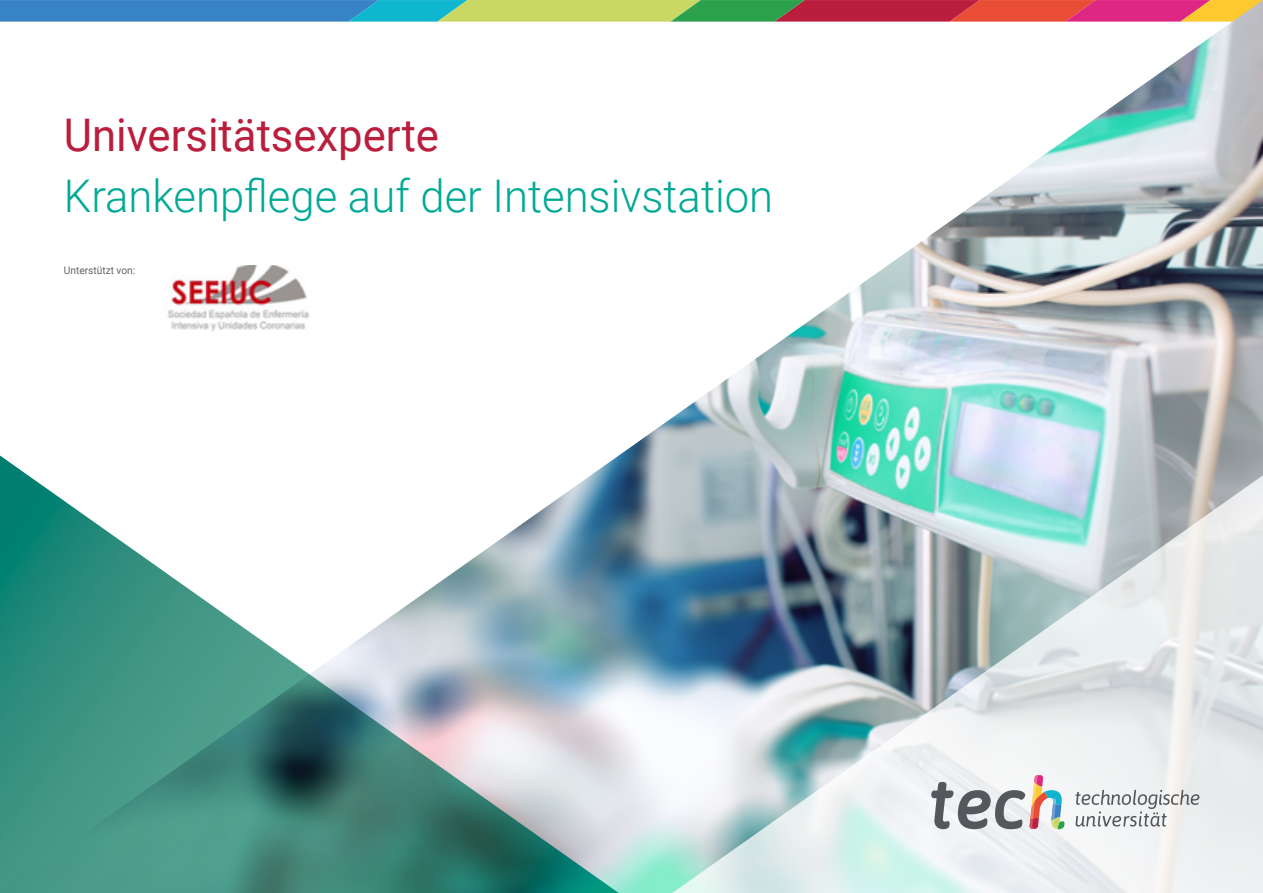
<style>
.page{position:relative;width:1263px;height:893px;background:#fff}
.page>*{position:absolute;margin:0;border:0;box-sizing:border-box;transform-origin:0 0}
.t1{font:300 45px "Roboto";color:#00a996}
.t2{font:45px "Roboto";color:#ba1e3c}
.t3{font:10.5px "Roboto";color:#61646a}
</style>
<div class="page">
<img style="left:0;top:0;width:1263px;height:454px">
<svg style="left:0;top:446px;width:649px;height:447px"></svg>
<img style="left:642px;top:454px;width:621px;height:439px">
<img style="left:160px;top:266px;width:159px;height:70px">
<svg style="left:931px;top:775px;width:133px;height:54px"></svg>
<svg style="left:1075px;top:790px;width:124px;height:36px"></svg>
<p class="t2" style="left:64px;top:103px;width:377px">Universitätsexperte</p>
<p class="t1" style="left:64px;top:164px;width:711px">Krankenpflege auf der Intensivstation</p>
<p class="t3" style="left:64px;top:263px;width:73px">Unterstützt von:</p>
</div>
